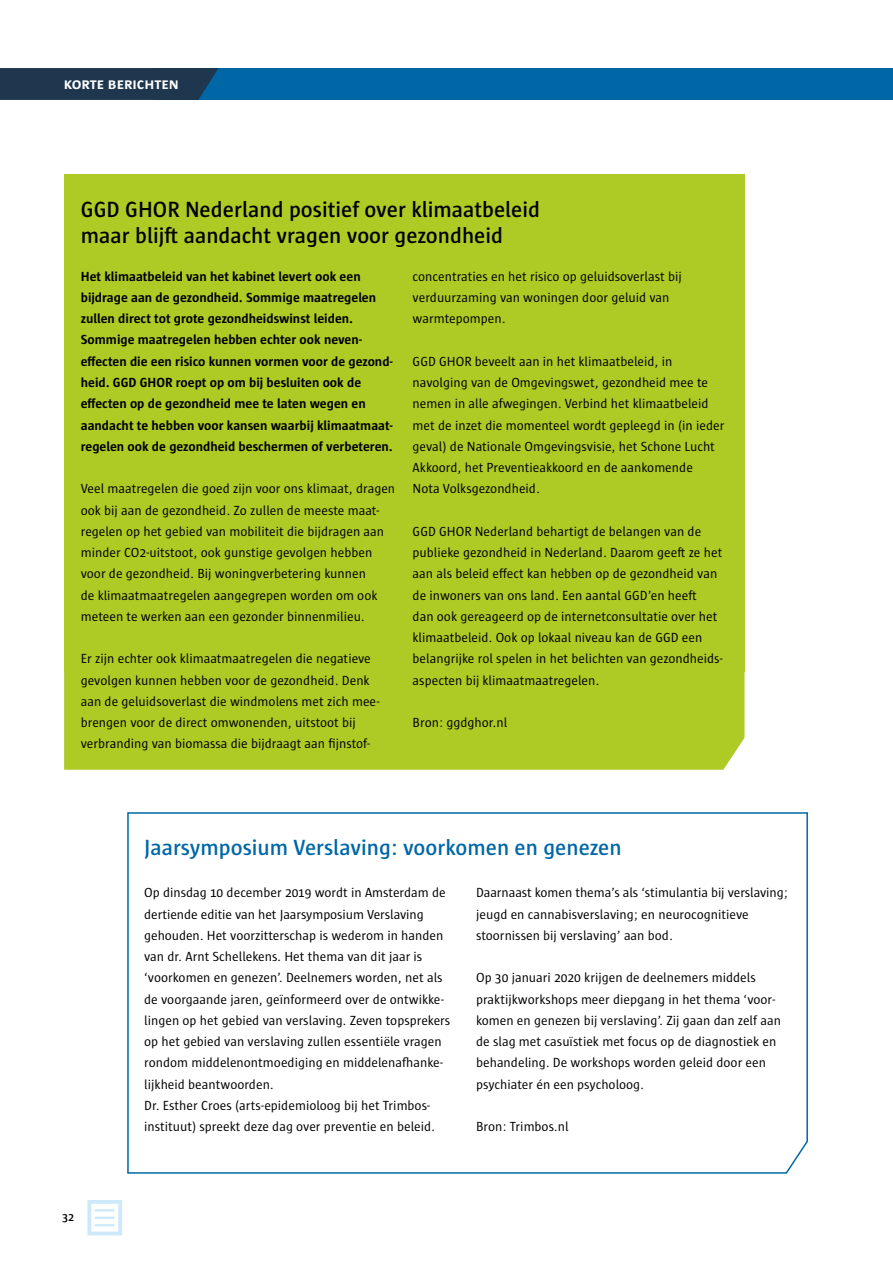
<style>
.page{position:relative;width:893px;height:1263px;background:#fff}
.page>*{position:absolute;margin:0;border:0;box-sizing:border-box;transform-origin:0 0}
.Kader_kop1_H1{font:600 22.5px/25.8px "Sun";color:#000}
.Kader_kop1_H1-2{font:600 22.5px "Sun";color:#0067a7}
.Broodtekst_p{font:700 15px "Sun";color:#fff}
.Broodtekst_p-2{font:13.5px/21.3px "Sun";color:#000}
.Broodtekst_p-3{font:700 13.5px/21.3px "Sun";color:#000}
.t1{font:600 12px "Sun";color:#000}
</style>
<div class="page">
<div style="left:153px;top:68px;width:740px;height:32px;background:#0067a7"></div>
<svg style="left:0;top:68px;width:219px;height:32px;background:#1c3953"></svg>
<div style="left:64px;top:672px;width:680px;height:98px;background:#adca25"></div>
<div style="left:64px;top:174px;width:680px;height:498px;background:#adca25"></div>
<svg style="left:127px;top:812px;width:681px;height:362px"></svg>
<div style="left:87px;top:1200px;width:35px;height:35px;border:4px solid #cde9f9"></div>
<hr style="left:95px;top:1209px;width:20px;height:2px;background:#cde9f9">
<hr style="left:95px;top:1217px;width:20px;height:2px;background:#cde9f9">
<hr style="left:95px;top:1224px;width:20px;height:2px;background:#cde9f9">
<p class="Broodtekst_p" style="left:64px;top:76px;width:117px">korte berichten</p>
<h1 class="Kader_kop1_H1" style="left:81px;top:196px;width:461px">GGD GHOR Nederland positief over klimaatbeleid maar blijft aandacht vragen voor gezondheid</h1>
<p class="Broodtekst_p-3" style="left:81px;top:265px;width:314px">Het klimaatbeleid van het kabinet levert ook een bijdrage aan de gezondheid. Sommige maatregelen zullen direct tot grote gezondheidswinst leiden.<br>Sommige maatregelen hebben echter ook neven&shy;effecten die een risico kunnen vormen voor de gezond&shy;heid. GGD GHOR roept op om bij besluiten ook de effecten op de gezondheid mee te laten wegen en aandacht te hebben voor kansen waarbij klimaatmaat&shy;regelen ook de gezondheid beschermen of verbeteren.</p>
<p class="Broodtekst_p-2" style="left:81px;top:478px;width:316px">Veel maatregelen die goed zijn voor ons klimaat, dragen ook bij aan de gezondheid. Zo zullen de meeste maat&shy;regelen op het gebied van mobiliteit die bijdragen aan minder CO2-uitstoot, ook gunstige gevolgen hebben voor de gezondheid. Bij woningverbetering kunnen<br>de klimaatmaatregelen aangegrepen worden om ook meteen te werken aan een gezonder binnenmilieu.</p>
<p class="Broodtekst_p-2" style="left:81px;top:648px;width:300px">Er zijn echter ook klimaatmaatregelen die negatieve gevolgen kunnen hebben voor de gezondheid. Denk aan de geluidsoverlast die windmolens met zich mee&shy;brengen voor de direct omwonenden, uitstoot bij verbranding van biomassa die bijdraagt aan fijnstof-</p>
<p class="Broodtekst_p-2" style="left:413px;top:265px;width:271px">concentraties en het risico op geluidsoverlast bij verduurzaming van woningen door geluid van warmtepompen.</p>
<p class="Broodtekst_p-2" style="left:413px;top:350px;width:313px">GGD GHOR beveelt aan in het klimaatbeleid, in navolging van de Omgevingswet, gezondheid mee te nemen in alle afwegingen. Verbind het klimaatbeleid met de inzet die momenteel wordt gepleegd in (in ieder geval) de Nationale Omgevingsvisie, het Schone Lucht Akkoord, het Preventieakkoord en de aankomende<br>Nota Volksgezondheid.</p>
<p class="Broodtekst_p-2" style="left:413px;top:520px;width:311px">GGD GHOR Nederland behartigt de belangen van de publieke gezondheid in Nederland. Daarom geeft ze het aan als beleid effect kan hebben op de gezondheid van de inwoners van ons land. Een aantal GGD’en heeft<br>dan ook gereageerd op de internetconsultatie over het klimaatbeleid. Ook op lokaal niveau kan de GGD een belangrijke rol spelen in het belichten van gezondheids&shy;aspecten bij klimaatmaatregelen.</p>
<p class="Broodtekst_p-2" style="left:413px;top:712px;width:96px">Bron: ggdghor.nl</p>
<p class="t1" style="left:62px;top:1210px;width:13px">32</p>
<h1 class="Kader_kop1_H1-2" style="left:144px;top:835px;width:479px">Jaarsymposium Verslaving: voorkomen en genezen</h1>
<p class="Broodtekst_p-2" style="left:144px;top:882px;width:308px">Op dinsdag 10 december 2019 wordt in Amsterdam de dertiende editie van het Jaarsymposium Verslaving gehouden. Het voorzitterschap is wederom in handen van dr. Arnt Schellekens. Het thema van dit jaar is ‘voorkomen en genezen’. Deelnemers worden, net als de voorgaande jaren, geïnformeerd over de ontwikke&shy;lingen op het gebied van verslaving. Zeven topsprekers op het gebied van verslaving zullen essentiële vragen rondom middelenontmoediging en middelenafhanke&shy;lijkheid beantwoorden.</p>
<p class="Broodtekst_p-2" style="left:144px;top:1094px;width:292px">Dr. Esther Croes (arts-epidemioloog bij het Trimbos&shy;instituut) spreekt deze dag over preventie en beleid.</p>
<p class="Broodtekst_p-2" style="left:476px;top:882px;width:313px">Daarnaast komen thema’s als ‘stimulantia bij verslaving; jeugd en cannabisverslaving; en neurocognitieve stoornissen bij verslaving’ aan bod.</p>
<p class="Broodtekst_p-2" style="left:476px;top:967px;width:306px">Op 30 januari 2020 krijgen de deelnemers middels praktijkworkshops meer diepgang in het thema ‘voor&shy;komen en genezen bij verslaving’. Zij gaan dan zelf aan de slag met casuïstiek met focus op de diagnostiek en behandeling. De workshops worden geleid door een psychiater én een psycholoog.</p>
<p class="Broodtekst_p-2" style="left:476px;top:1116px;width:94px">Bron: Trimbos.nl</p>
</div>
